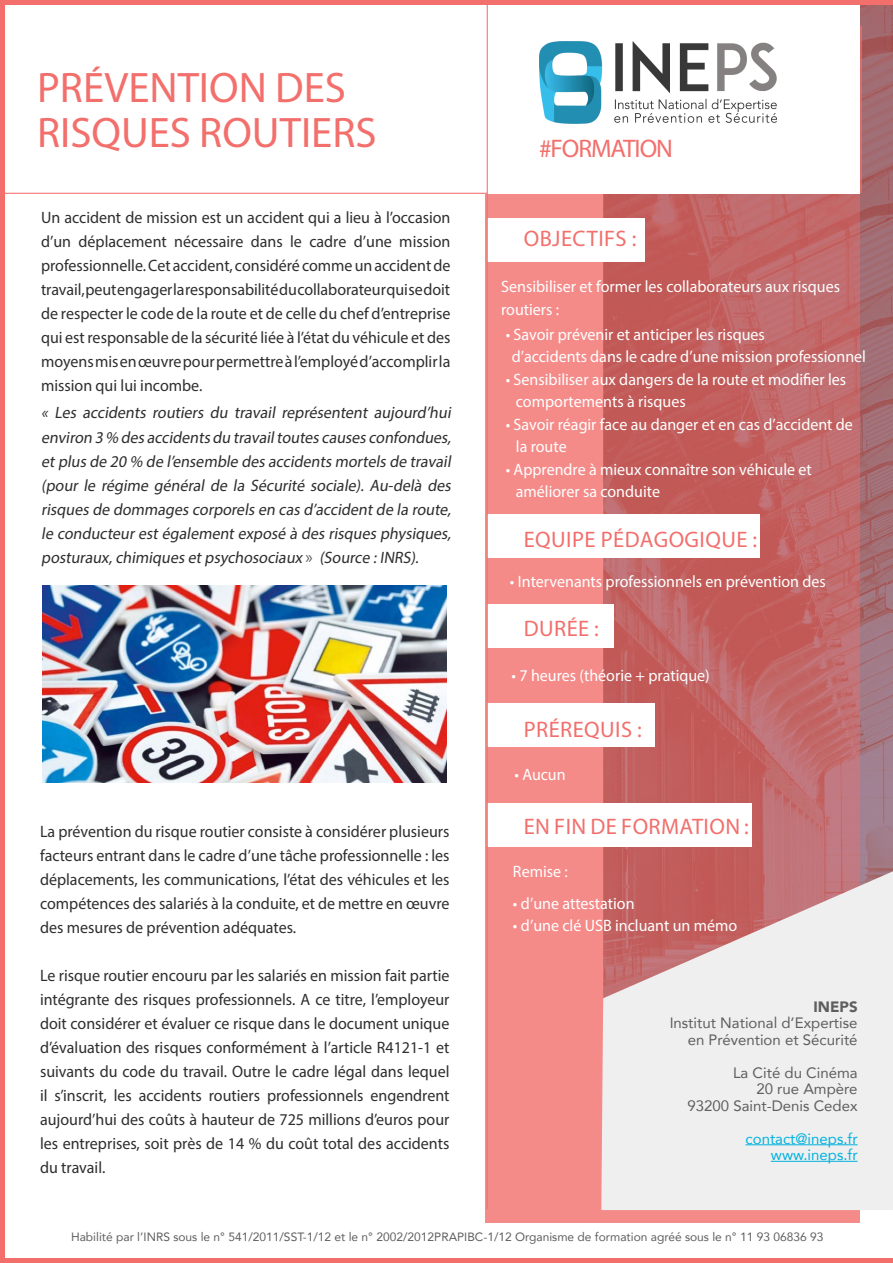
<style>
.page{position:relative;width:893px;height:1263px;background:#fff}
.page>*{position:absolute;margin:0;border:0;box-sizing:border-box;transform-origin:0 0}
.t1{font:42.9px/45px "Myriad Pro";color:#f26f6c}
.t2{font:25.5px "Myriad Pro";letter-spacing:-.04em;color:#f26f6c}
.t3{font:22.5px "Myriad Pro";letter-spacing:.02em;color:#f26f6c}
.t4{font:16.5px/24px "Myriad Pro";color:#2e2e2e;text-align:justify}
.t5{font:16.5px/22.5px "Myriad Pro";color:#fff}
.t6{font:italic 16.5px/24px "Myriad Pro";color:#2e2e2e;text-align:justify}
.t7{font:15px/16.5px "Avenir";color:#5f5d5d;text-align:right}
.t8{font:15px/16.5px "Avenir";color:#00b2de;text-align:right}
.t9{font:900 15px "Avenir";color:#5f5d5d}
.t10{font:12px "Avenir";color:#5f5d5d}
.s1{font-style:normal;font-size:18px;color:#5f5d5d}
.s2{font-style:normal}
</style>
<div class="page">
<svg style="left:860px;top:5px;width:33px;height:866px;background:#a26f76"></svg>
<svg style="left:486px;top:194px;width:374px;height:1029px;background:#d57372"></svg>
<div style="left:487px;top:515px;width:273px;height:43px;background:#fff"></div>
<div style="left:487px;top:605px;width:127px;height:43px;background:#fff"></div>
<div style="left:487px;top:703px;width:168px;height:44px;background:#fff"></div>
<div style="left:487px;top:804px;width:265px;height:43px;background:#fff"></div>
<div style="left:487px;top:218px;width:158px;height:43px;background:#fff"></div>
<img style="left:540px;top:41px;width:236px;height:83px">
<hr style="left:5px;top:193px;width:482px;height:1px;background:#f26f6c">
<hr style="left:487px;top:0;width:1px;height:1209px;background:#f26f6c">
<svg style="left:601px;top:871px;width:292px;height:339px;fill:#efeff0"></svg>
<div style="left:0;top:0;width:893px;height:5px;background:#f26f6c"></div>
<div style="left:0;top:1258px;width:893px;height:5px;background:#f26f6c"></div>
<div style="left:0;top:0;width:5px;height:1263px;background:#f26f6c"></div>
<hr style="left:745px;top:1144px;width:113px;height:1px;background:#00b2de">
<hr style="left:771px;top:1161px;width:87px;height:1px;background:#00b2de">
<img style="left:42px;top:586px;width:404px;height:196px">
<h1 class="t1" style="left:37px;top:65px;width:341px">PRÉVENTION DES<br>RISQUES ROUTIERS</h1>
<p class="t4" style="left:41px;top:205px;width:411px">Un accident de mission est un accident qui a lieu à l’occasion d’un déplacement nécessaire dans le cadre d’une mission professionnelle. Cet accident, considéré comme un accident de travail, peut engager la responsabilité du collaborateur qui se doit de respecter le code de la route et de celle du chef d’entreprise qui est responsable de la sécurité liée à l’état du véhicule et des moyens mis en œuvre pour permettre à l’employé d’accomplir la mission qui lui incombe.</p>
<p class="t6" style="left:41px;top:401px;width:414px">« Les accidents routiers du travail représentent aujourd’hui environ 3 % des accidents du travailtoutes causes confondues, etplus de 20 % de l’ensemble des accidents mortels de travail (pour le régime général de la Sécurité sociale). Au-delà des risques de dommages corporels en cas d’accidentde la route, le conducteurestégalementexposé à des risques physiques, posturaux,chimiques etpsychosociaux <span class="s1">»</span> <span class="s2">(Source :INRS)</span>.</p>
<p class="t4" style="left:40px;top:819px;width:411px">La prévention du risque routier consiste à considérer plusieurs facteurs entrant dans le cadre d’une tâche professionnelle : les déplacements, les communications, l’état des véhicules et les compétences des salariés à la conduite, et de mettre en œuvre des mesures de prévention adéquates.</p>
<p class="t4" style="left:40px;top:963px;width:411px">Le risque routier encouru par les salariés en mission fait partie intégrante des risques professionnels. A ce titre, l’employeur doit considérer et évaluer ce risque dans le document unique d’évaluation des risques conformément à l’article R4121-1 et suivants du code du travail. Outre le cadre légal dans lequel il s’inscrit, les accidents routiers professionnels engendrent aujourd’hui des coûts à hauteur de 725 millions d’euros pour les entreprises, soit près de 14 % du coût total des accidents du travail.</p>
<h2 class="t2" style="left:539px;top:133px;width:135px">#FORMATION</h2>
<h3 class="t3" style="left:524px;top:224px;width:114px">OBJECTIFS :</h3>
<p class="t5" style="left:501px;top:275px;width:340px">Sensibiliser et former les collaborateurs aux risques routiers :</p>
<p class="t5" style="left:512px;top:323px;width:356px;text-indent:-6px">• Savoir prévenir et anticiper les risques<br>d’accidents dans le cadre d’une mission professionnel</p>
<p class="t5" style="left:516px;top:368px;width:332px;text-indent:-10px">• Sensibiliser aux dangers de la route et modifier les comportements à risques</p>
<p class="t5" style="left:516px;top:413px;width:339px;text-indent:-10px">• Savoir réagir face au danger et en cas d’accident de la route</p>
<p class="t5" style="left:516px;top:458px;width:297px;text-indent:-10px">• Apprendre à mieux connaître son véhicule et améliorer sa conduite</p>
<h3 class="t3" style="left:524px;top:526px;width:235px">EQUIPE PÉDAGOGIQUE :</h3>
<p class="t5" style="left:510px;top:570px;width:317px">• Intervenants professionnels en prévention des</p>
<h3 class="t3" style="left:524px;top:615px;width:77px">DURÉE :</h3>
<p class="t5" style="left:511px;top:663px;width:200px">• 7 heures (théorie + pratique)</p>
<h3 class="t3" style="left:524px;top:715px;width:120px">PRÉREQUIS :</h3>
<p class="t5" style="left:514px;top:763px;width:53px">• Aucun</p>
<h3 class="t3" style="left:524px;top:812px;width:227px">EN FIN DE FORMATION :</h3>
<p class="t5" style="left:513px;top:860px;width:56px">Remise :</p>
<p class="t5" style="left:513px;top:892px;width:123px">• d’une attestation</p>
<p class="t5" style="left:513px;top:914px;width:226px">• d’une clé USB incluant un mémo</p>
<p class="t9" style="left:813px;top:993px;width:46px">INEPS</p>
<p class="t7" style="left:670px;top:1014px;width:189px">Institut National d’Expertise en Prévention et Sécurité</p>
<p class="t7" style="left:687px;top:1064px;width:172px">La Cité du Cinéma<br>20 rue Ampère<br>93200 Saint-Denis Cedex</p>
<p class="t8" style="left:745px;top:1130px;width:114px">contact@ineps.fr www.ineps.fr</p>
<p class="t10" style="left:71px;top:1227px;width:754px">Habilité par l’INRS sous le n° 541/2011/SST-1/12 et le n° 2002/2012PRAPIBC-1/12 Organisme de formation agréé sous le n° 11 93 06836 93</p>
</div>
